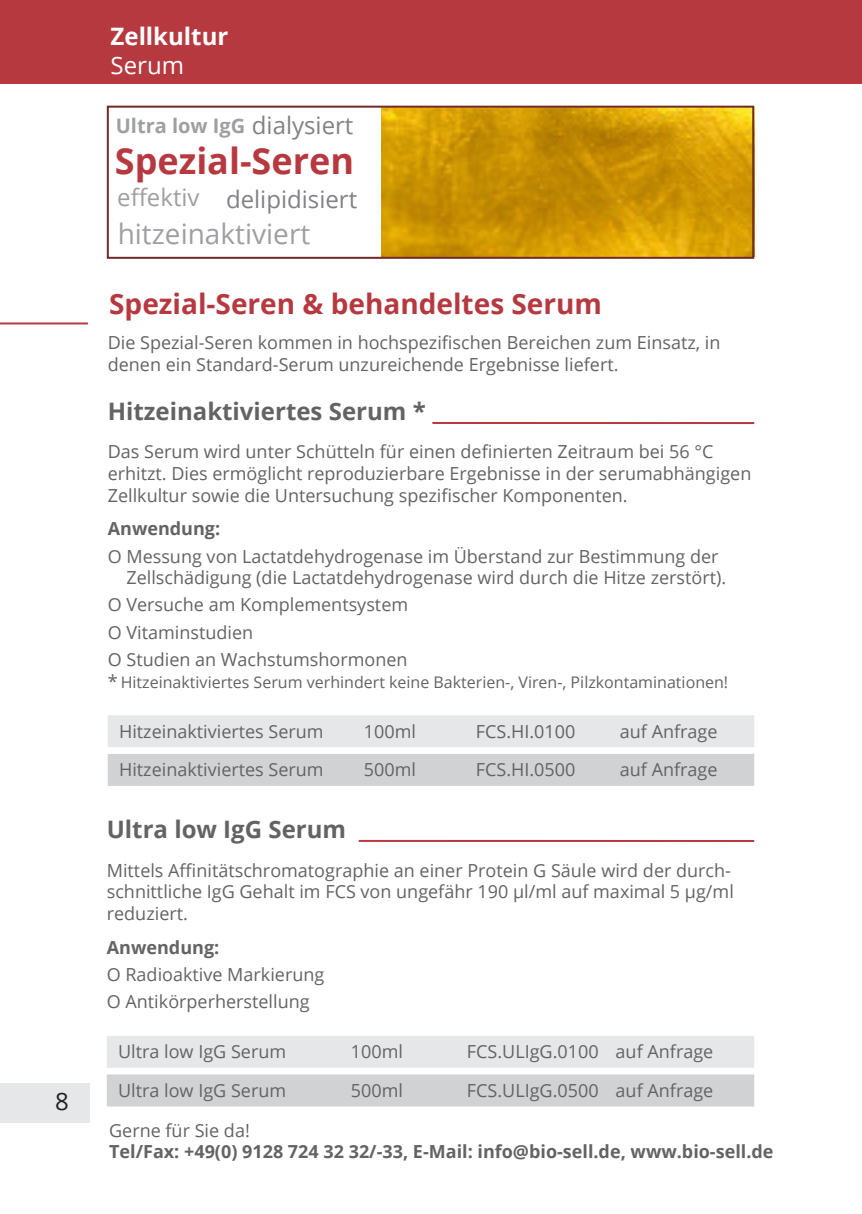
<style>
.page{position:relative;width:862px;height:1214px;background:#fff}
.page>*{position:absolute;margin:0;border:0;box-sizing:border-box;transform-origin:0 0}
.t1{font:700 36px "Open Sans";color:#b73940}
.t2{font:700 28px "Open Sans";color:#b73940}
.t3{font:28px "Open Sans";color:#9d9fa2}
.t4{font:700 24px "Open Sans";color:#636366}
.t5{font:24px "Open Sans";color:#808285}
.t6{font:700 24px "Open Sans";color:#fff}
.t7{font:24px "Open Sans";color:#fff}
.t8{font:24px "Open Sans";color:#231f20}
.t9{font:700 20px "Open Sans";color:#9d9fa2}
.t10{font:18px/21.6px "Open Sans";color:#636366}
.t11{font:700 18px "Open Sans";color:#636366}
.t12{font:16px "Open Sans";color:#636366}
.s1{font-weight:400;font-size:24px;color:#808285}
.s2{color:#9d9fa2}
.s3{font-size:18px}
</style>
<div class="page">
<div style="left:0;top:0;width:862px;height:84px;background:#b73940"></div>
<div style="left:0;top:1083px;width:89px;height:39px;background:#e6e7e9"></div>
<img style="left:381px;top:109px;width:370px;height:147px">
<div style="left:108px;top:715px;width:646px;height:32px;background:#e6e7e9"></div>
<div style="left:108px;top:753px;width:646px;height:32px;background:#d1d2d4"></div>
<hr style="left:432px;top:422px;width:322px;height:2px;background:#b73940">
<div style="left:107px;top:1035px;width:647px;height:32px;background:#e6e7e9"></div>
<div style="left:107px;top:1074px;width:647px;height:32px;background:#d1d2d4"></div>
<hr style="left:359px;top:839px;width:395px;height:2px;background:#b73940">
<hr style="left:0;top:322px;width:88px;height:2px;background:#b73940">
<div style="left:107px;top:106px;width:647px;height:153px;border:2px solid #72292c"></div>
<h3 class="t8" style="left:55px;top:1084px;width:15px">8</h3>
<h3 class="t6" style="left:111px;top:20px;width:119px">Zellkultur</h3>
<h3 class="t7" style="left:111px;top:48px;width:75px">Serum</h3>
<p class="t9" style="left:116px;top:112px;width:239px">Ultra low IgG <span class="s1">dialysiert</span></p>
<h1 class="t1" style="left:115px;top:136px;width:241px">Spezial-Seren</h1>
<h3 class="t5" style="left:117px;top:183px;width:241px"><span class="s2">effektiv</span> delipidisiert</h3>
<h2 class="t3" style="left:118px;top:215px;width:194px">hitzeinaktiviert</h2>
<h2 class="t2" style="left:109px;top:283px;width:494px">Spezial-Seren &amp; behandeltes Serum</h2>
<p class="t10" style="left:108px;top:331px;width:614px">Die Spezial-Seren kommen in hochspezifischen Bereichen zum Einsatz, in denen ein Standard-Serum unzureichende Ergebnisse liefert.</p>
<h3 class="t4" style="left:108px;top:394px;width:319px">Hitzeinaktiviertes Serum *</h3>
<p class="t10" style="left:108px;top:440px;width:645px">Das Serum wird unter Schütteln für einen definierten Zeitraum bei 56 °C erhitzt. Dies ermöglicht reproduzierbare Ergebnisse in der serumabhängigen<br>Zellkultur sowie die Untersuchung spezifischer Komponenten.</p>
<p class="t11" style="left:108px;top:516px;width:114px">Anwendung:</p>
<p class="t10" style="left:126px;top:544px;width:601px;text-indent:-19px">O Messung von Lactatdehydrogenase im Überstand zur Bestimmung der<br>Zellschädigung (die Lactatdehydrogenase wird durch die Hitze zerstört).</p>
<p class="t10" style="left:108px;top:591px;width:302px;line-height:27.2px">O Versuche am Komplementsystem<br>O Vitaminstudien<br>O Studien an Wachstumshormonen</p>
<p class="t12" style="left:108px;top:670px;width:622px"><span class="s3">*</span> Hitzeinaktiviertes Serum verhindert keine Bakterien-, Viren-, Pilzkontaminationen!</p>
<p class="t10" style="left:119px;top:719px;width:206px">Hitzeinaktiviertes Serum</p>
<p class="t10" style="left:364px;top:719px;width:54px">100ml</p>
<p class="t10" style="left:476px;top:719px;width:101px">FCS.HI.0100</p>
<p class="t10" style="left:620px;top:719px;width:99px">auf Anfrage</p>
<p class="t10" style="left:119px;top:758px;width:206px">Hitzeinaktiviertes Serum</p>
<p class="t10" style="left:364px;top:758px;width:54px">500ml</p>
<p class="t10" style="left:476px;top:758px;width:101px">FCS.HI.0500</p>
<p class="t10" style="left:620px;top:758px;width:99px">auf Anfrage</p>
<h3 class="t4" style="left:107px;top:812px;width:241px">Ultra low IgG Serum</h3>
<p class="t10" style="left:107px;top:858px;width:628px">Mittels Affinitätschromatographie an einer Protein G Säule wird der durch&shy;schnittliche IgG Gehalt im FCS von ungefähr 190 μl/ml auf maximal 5 μg/ml reduziert.</p>
<p class="t11" style="left:107px;top:934px;width:114px">Anwendung:</p>
<p class="t10" style="left:107px;top:960px;width:219px;line-height:27.2px">O Radioaktive Markierung<br>O Antikörperherstellung</p>
<p class="t10" style="left:118px;top:1040px;width:169px">Ultra low IgG Serum</p>
<p class="t10" style="left:351px;top:1040px;width:54px">100ml</p>
<p class="t10" style="left:467px;top:1040px;width:248px">FCS.ULIgG.0100 auf Anfrage</p>
<p class="t10" style="left:118px;top:1078px;width:169px">Ultra low IgG Serum</p>
<p class="t10" style="left:351px;top:1078px;width:54px">500ml</p>
<p class="t10" style="left:467px;top:1078px;width:248px">FCS.ULIgG.0500 auf Anfrage</p>
<p class="t10" style="left:109px;top:1118px;width:142px">Gerne für Sie da!</p>
<p class="t11" style="left:109px;top:1138px;width:666px">Tel/Fax: +49(0) 9128 724 32 32/-33, E-Mail: info@bio-sell.de, www.bio-sell.de</p>
</div>
